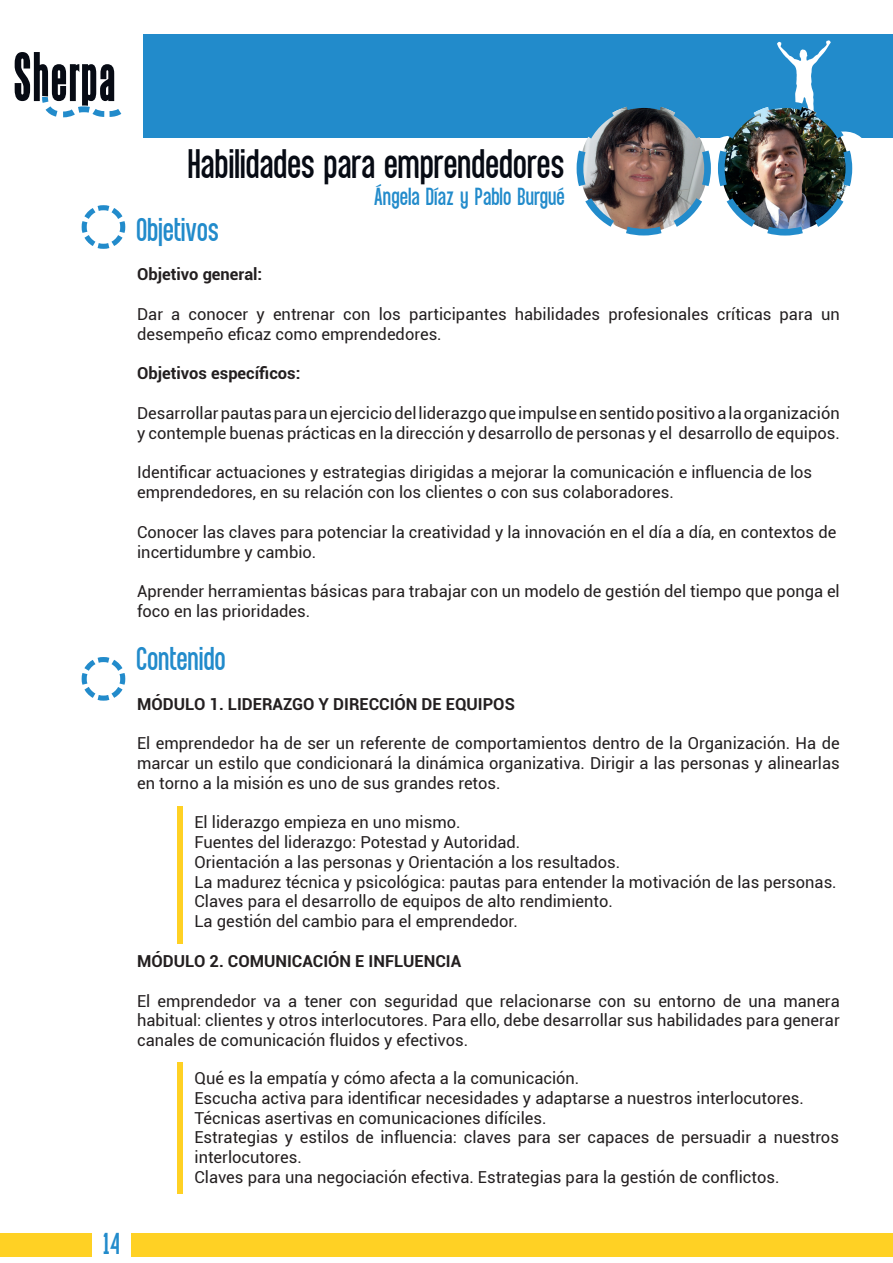
<style>
.page{position:relative;width:893px;height:1263px;background:#fff}
.page>*{position:absolute;margin:0;border:0;box-sizing:border-box;transform-origin:0 0}
.t1{font:45px "Equal Sans Demo";color:#070b14}
.t2{font:36px "Equal Sans Demo";color:#228bcb}
.t3{font:33px "Equal Sans Demo";color:#228bcb}
.t4{font:27px "Equal Sans Demo";color:#228bcb}
.t5{font:16.5px/19.8px "Roboto";color:#231f20}
.t6{font:700 16.5px "Roboto";color:#231f20}
</style>
<div class="page">
<div style="left:143px;top:35px;width:750px;height:103px;background:#228bcb"></div>
<div style="left:132px;top:1233px;width:761px;height:24px;background:#ffd124"></div>
<div style="left:0;top:1233px;width:92px;height:24px;background:#ffd124"></div>
<svg style="left:15px;top:52px;width:106px;height:65px"></svg>
<div style="left:177px;top:806px;width:6px;height:137px;background:#ffd124"></div>
<div style="left:177px;top:1063px;width:6px;height:131px;background:#ffd124"></div>
<svg style="left:81px;top:205px;width:45px;height:44px"></svg>
<svg style="left:81px;top:657px;width:45px;height:44px"></svg>
<img style="left:576px;top:40px;width:286px;height:196px">
<h1 class="t1" style="left:189px;top:141px;width:378px">Habilidades para emprendedores</h1>
<h3 class="t4" style="left:374px;top:183px;width:193px">Ángela Díaz y Pablo Burgué</h3>
<h2 class="t2" style="left:137px;top:211px;width:84px">Objetivos</h2>
<p class="t6" style="left:137px;top:263px;width:127px">Objetivo general:</p>
<p class="t5" style="left:137px;top:303px;width:704px">Dar a conocer y entrenar con los participantes habilidades profesionales críticas para un desempeño eficaz como emprendedores.</p>
<p class="t6" style="left:137px;top:362px;width:165px">Objetivos específicos:</p>
<p class="t5" style="left:137px;top:402px;width:704px">Desarrollar pautas para un ejercicio del liderazgo que impulse en sentido positivo a la organización y contemple buenas prácticas en la dirección y desarrollo de personas y el desarrollo de equipos.</p>
<p class="t5" style="left:137px;top:462px;width:677px">Identificar actuaciones y estrategias dirigidas a mejorar la comunicación e influencia de los emprendedores, en su relación con los clientes o con sus colaboradores.</p>
<p class="t5" style="left:137px;top:521px;width:701px">Conocer las claves para potenciar la creatividad y la innovación en el día a día, en contextos de incertidumbre y cambio.</p>
<p class="t5" style="left:137px;top:581px;width:704px">Aprender herramientas básicas para trabajar con un modelo de gestión del tiempo que ponga el foco en las prioridades.</p>
<h2 class="t2" style="left:137px;top:640px;width:91px">Contenido</h2>
<p class="t6" style="left:137px;top:692px;width:379px">MÓDULO 1. LIDERAZGO Y DIRECCIÓN DE EQUIPOS</p>
<p class="t5" style="left:137px;top:733px;width:704px;text-align:justify">El emprendedor ha de ser un referente de comportamientos dentro de la Organización. Ha de marcar un estilo que condicionará la dinámica organizativa. Dirigir a las personas y alinearlas en torno a la misión es uno de sus grandes retos.</p>
<p class="t5" style="left:195px;top:812px;width:644px">El liderazgo empieza en uno mismo.<br>Fuentes del liderazgo: Potestad y Autoridad.<br>Orientación a las personas y Orientación a los resultados.<br>La madurez técnica y psicológica: pautas para entender la motivación de las personas.<br>Claves para el desarrollo de equipos de alto rendimiento.<br>La gestión del cambio para el emprendedor.</p>
<p class="t6" style="left:137px;top:949px;width:326px">MÓDULO 2. COMUNICACIÓN E INFLUENCIA</p>
<p class="t5" style="left:137px;top:990px;width:704px;text-align:justify">El emprendedor va a tener con seguridad que relacionarse con su entorno de una manera habitual: clientes y otros interlocutores. Para ello, debe desarrollar sus habilidades para generar canales de comunicación fluidos y efectivos.</p>
<p class="t5" style="left:195px;top:1067px;width:646px">Qué es la empatía y cómo afecta a la comunicación.<br>Escucha activa para identificar necesidades y adaptarse a nuestros interlocutores.<br>Técnicas asertivas en comunicaciones difíciles.<br>Estrategias y estilos de influencia: claves para ser capaces de persuadir a nuestros interlocutores.<br>Claves para una negociación efectiva. Estrategias para la gestión de conflictos.</p>
<h3 class="t3" style="left:104px;top:1227px;width:18px">14</h3>
</div>
